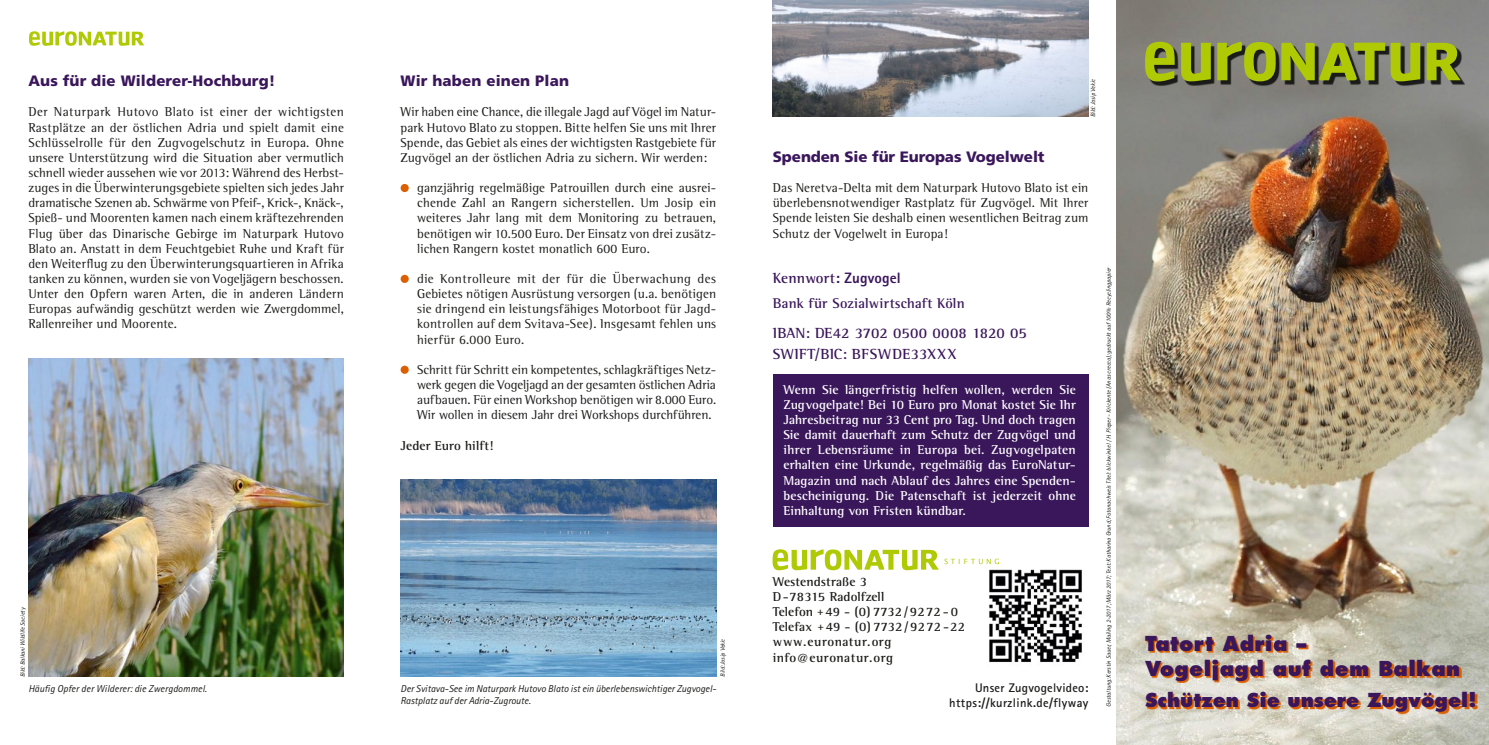
<style>
.page{position:relative;width:1489px;height:745px;background:#fff}
.page>*{position:absolute;margin:0;border:0;box-sizing:border-box;transform-origin:0 0}
.t1{font:800 20px "Futura";letter-spacing:.02em;color:#3a165b}
.t2{font:800 18.75px "Futura";color:#3a165b}
.Titel_3{font:900 15px "Frutiger";letter-spacing:-.005em;color:#3a165b}
.Fließtext{font:700 15px "Rotis Semi Serif";letter-spacing:.005em;color:#3a165b}
.Fließtext-2{font:700 15px "Rotis Semi Serif";letter-spacing:.025em;color:#3a165b}
.Fließtext-3{font:900 15px "Frutiger";letter-spacing:.01em;color:#3a165b}
.Fließtext-4{font:700 14.38px "Rotis Semi Serif";letter-spacing:.01em;color:#3a165b}
.Fließtext-5{font:13.12px/15.1px "Rotis Semi Serif";letter-spacing:.01em;color:#1a1a18;text-align:justify}
.Fließtext-6{font:700 13.12px/15.1px "Rotis Semi Serif";letter-spacing:.005em;color:#fff;text-align:justify}
.Fließtext-7{font:700 13.12px/15.1px "Rotis Semi Serif";letter-spacing:.01em;color:#1a1a18}
.t3{font:700 12.5px "Rotis Sans Serif";letter-spacing:.03em;color:#1a1a18}
.t4{font:italic 10px/11.2px "Rotis Sans Serif";color:#1a1a18}
.t5{font:italic 6.25px "Rotis Sans Serif";color:#1a1a18}
.s1{font-family:"Rotis Sans Serif"}
.s2{font-family:"Rotis Sans Serif";font-weight:800}
.s3{font-size:11.25px}
</style>
<div class="page">
<svg style="left:29px;top:31px;width:115px;height:15px"></svg>
<svg style="left:400px;top:274px;width:9px;height:9px"></svg>
<div style="left:772px;top:373px;width:316px;height:153px;background:#3a165b"></div>
<img style="left:1116px;top:0;width:372px;height:744px">
<svg style="left:1147px;top:44px;width:317px;height:42px;background:#5c5c54"></svg>
<svg style="left:1144px;top:42px;width:30px;height:40px"></svg>
<svg style="left:1217px;top:42px;width:167px;height:39px;background:#8a982c"></svg>
<svg style="left:1180px;top:43px;width:30px;height:38px"></svg>
<svg style="left:1426px;top:43px;width:34px;height:37px"></svg>
<svg style="left:1390px;top:43px;width:30px;height:38px"></svg>
<svg style="left:400px;top:365px;width:9px;height:8px"></svg>
<svg style="left:1140px;top:551px;width:348px;height:163px;background:#bfab92"></svg>
<img style="left:28px;top:358px;width:316px;height:317px">
<img style="left:400px;top:479px;width:316px;height:197px">
<svg style="left:772px;top:549px;width:166px;height:21px"></svg>
<svg style="left:944px;top:558px;width:54px;height:6px"></svg>
<img style="left:989px;top:569px;width:93px;height:94px">
<div style="left:400px;top:184px;width:9px;height:8px;background:#dc6002;border-radius:50%"></div>
<img style="left:772px;top:0;width:316px;height:116px">
<p class="Titel_3" style="left:28px;top:72px;width:249px">Aus für die Wilderer-Hochburg!</p>
<p class="Fließtext-5" style="left:28px;top:104px;width:317px">Der Naturpark Hutovo Blato ist einer der wichtigsten Rastplätze an der östlichen Adria und spielt damit eine Schlüsselrolle für den Zugvogelschutz in Europa. Ohne unsere Unterstützung wird die Situation aber vermutlich schnell wieder aussehen wie vor 2013: Während des Herbst&shy;zuges in die Überwinterungsgebiete spielten sich jedes Jahr dramatische Szenen ab. Schwärme von Pfeif-, Krick-, Knäck-, Spieß- und Moorenten kamen nach einem kräftezehrenden Flug über das Dinarische Gebirge im Naturpark Hutovo Blato an. Anstatt in dem Feuchtgebiet Ruhe und Kraft für den Weiterflug zu den Überwinterungsquartieren in Afrika tanken zu können, wurden sie von Vogeljägern beschossen.<br>Unter den Opfern waren Arten, die in anderen Ländern Europas aufwändig geschützt werden wie Zwergdommel, Rallenreiher und Moorente.</p>
<p class="t5" style="left:19px;top:676px;width:71px;rotate:-90deg">Bild: Balkani Wildlife Society</p>
<p class="t4" style="left:28px;top:682px;width:180px">Häufig Opfer der Wilderer: die Zwergdommel.</p>
<p class="Fließtext-3" style="left:400px;top:72px;width:170px">Wir haben einen Plan</p>
<p class="Fließtext-5" style="left:400px;top:104px;width:317px">Wir haben eine Chance, die illegale Jagd auf Vögel im Natur&shy;park Hutovo Blato zu stoppen. Bitte helfen Sie uns mit Ihrer Spende, das Gebiet als eines der wichtigsten Rastgebiete für Zugvögel an der östlichen Adria zu sichern. Wir werden:</p>
<p class="Fließtext-5" style="left:417px;top:180px;width:300px">ganzjährig regelmäßige Patrouillen durch eine ausrei&shy;chende Zahl an Rangern sicherstellen. Um Josip ein weiteres Jahr lang mit dem Monitoring zu betrauen, benötigen wir 10.500 Euro. Der Einsatz von drei zusätz&shy;lichen Rangern kostet monatlich 600 Euro.</p>
<p class="Fließtext-5" style="left:417px;top:271px;width:300px">die Kontrolleure mit der für die Überwachung des Gebietes nötigen Ausrüstung versorgen (u.a. benötigen sie dringend ein leistungsfähiges Motorboot für Jagd&shy;kontrollen auf dem Svitava-See). Insgesamt fehlen uns hierfür 6.000 Euro.</p>
<p class="Fließtext-5" style="left:417px;top:361px;width:300px">Schritt für Schritt ein kompetentes, schlagkräftiges Netz&shy;werk gegen die Vogeljagd an der gesamten östlichen Adria aufbauen. Für einen Workshop benötigen wir 8.000 Euro.<br>Wir wollen in diesem Jahr drei Workshops durchführen.</p>
<p class="Fließtext-7" style="left:400px;top:437px;width:94px">Jeder Euro hilft!</p>
<p class="t5" style="left:718px;top:676px;width:40px;rotate:-90deg">Bild: Josip Vekic</p>
<p class="t4" style="left:400px;top:683px;width:315px">Der Svitava-See im Naturpark Hutovo Blato ist ein überlebenswichtiger Zugvogel-<br>Rastplatz auf der Adria-Zugroute.</p>
<p class="t5" style="left:1089px;top:117px;width:40px;rotate:-90deg">Bild: Josip Vekic</p>
<p class="Titel_3" style="left:772px;top:147px;width:273px">Spenden Sie für Europas Vogelwelt</p>
<p class="Fließtext-5" style="left:772px;top:180px;width:317px">Das Neretva-Delta mit dem Naturpark Hutovo Blato ist ein überlebensnotwendiger Rastplatz für Zugvögel. Mit Ihrer Spende leisten Sie deshalb einen wesentlichen Beitrag zum Schutz der Vogelwelt in Europa!</p>
<p class="Fließtext" style="left:772px;top:268px;width:129px">Kennwort<span class="s1">:</span> <span class="s2">Zugvogel</span></p>
<p class="Fließtext-4" style="left:772px;top:294px;width:193px">Bank für Sozialwirtschaft Köln</p>
<p class="Fließtext" style="left:772px;top:324px;width:255px">IBAN: DE42 3702 0500 0008 1820 05</p>
<p class="Fließtext-2" style="left:772px;top:344px;width:185px">SWIFT/BIC: BFSWDE33XXX</p>
<p class="Fließtext-6" style="left:783px;top:381px;width:294px">Wenn Sie längerfristig helfen wollen, werden Sie Zugvogelpate! Bei 10 Euro pro Monat kostet Sie Ihr Jahresbeitrag nur 33 Cent pro Tag. Und doch tragen Sie damit dauerhaft zum Schutz der Zugvögel und ihrer Lebensräume in Europa bei. Zugvogelpaten erhalten eine Urkunde, regelmäßig das EuroNatur-Magazin und nach Ablauf des Jahres eine Spenden&shy;bescheinigung. Die Patenschaft ist jederzeit ohne Einhaltung von Fristen kündbar.</p>
<p class="Fließtext-7" style="left:772px;top:573px;width:194px">Westendstraße 3<br>D-78315 Radolfzell<br>Telefon <span class="s3">+</span>49 - (0) 7732/9272-0<br>Telefax <span class="s3">+</span>49 - (0) 7732/9272-22 www.euronatur.org info<span class="s3">@</span>euronatur.org</p>
<p class="t3" style="left:975px;top:679px;width:115px">Unser Zugvogelvideo:</p>
<p class="t3" style="left:949px;top:694px;width:140px">https://kurzlink.de/flyway</p>
<p class="t5" style="left:1104px;top:706px;width:441px;rotate:-90deg">Gestaltung: Kerstin Sauer, Mailing 2-2017; März 2017; Text: Katharina Grund; Fotonachweis Titel: blickwinkel / H. Pieper - Krickente (Anas crecca); gedruckt auf 100% Recyclingpapier</p>
<p class="t1" style="left:1144px;top:630px;width:163px">Tatort Adria –</p>
<p class="t1" style="left:1144px;top:655px;width:317px">Vogeljagd auf dem Balkan</p>
<p class="t2" style="left:1144px;top:687px;width:333px">Schützen Sie unsere Zugvögel!</p>
</div>
